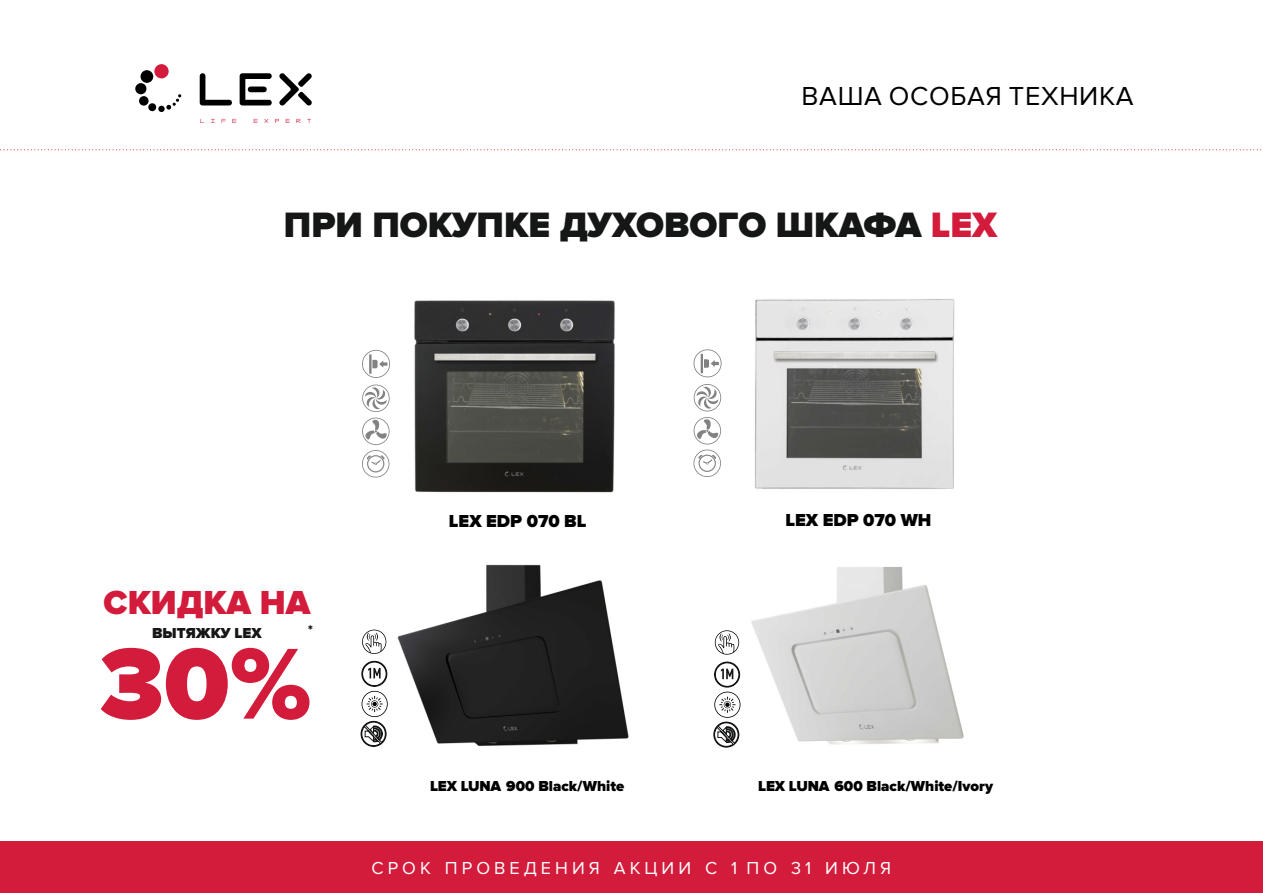
<style>
.page{position:relative;width:1263px;height:893px;background:#fff}
.page>*{position:absolute;margin:0;border:0;box-sizing:border-box;transform-origin:0 0}
.t1{font:900 104.55px "Proxima Nova";color:#d31b3c}
.t2{font:900 36.6px "Proxima Nova";color:#151616}
.t3{font:900 34.5px "Proxima Nova";color:#d31b3c}
.t4{font:27px "Proxima Nova";letter-spacing:.025em;color:#000}
.t5{font:18px "Proxima Nova";letter-spacing:.225em;color:#fff}
.t6{font:900 18px "Proxima Nova";color:#000}
.t7{font:900 15px "Proxima Nova";color:#000}
.t8{font:900 15px "Proxima Nova";color:#151616}
.t9{font:900 13.05px "Proxima Nova";color:#151616}
.s1{color:#d31b3c}
</style>
<div class="page">
<img style="left:739px;top:567px;width:225px;height:178px">
<img style="left:386px;top:564px;width:243px;height:182px">
<img style="left:755px;top:299px;width:200px;height:190px">
<img style="left:414px;top:300px;width:201px;height:193px">
<svg style="left:693px;top:417px;width:28px;height:60px"></svg>
<svg style="left:694px;top:384px;width:27px;height:27px"></svg>
<svg style="left:693px;top:349px;width:28px;height:28px"></svg>
<svg style="left:362px;top:418px;width:28px;height:60px"></svg>
<svg style="left:362px;top:385px;width:28px;height:27px"></svg>
<svg style="left:362px;top:350px;width:28px;height:28px"></svg>
<svg style="left:211px;top:119px;width:4px;height:4px"></svg>
<svg style="left:222px;top:119px;width:4px;height:4px"></svg>
<svg style="left:232px;top:119px;width:4px;height:4px"></svg>
<svg style="left:254px;top:119px;width:4px;height:4px"></svg>
<svg style="left:264px;top:119px;width:4px;height:4px"></svg>
<svg style="left:275px;top:119px;width:4px;height:4px"></svg>
<svg style="left:286px;top:119px;width:4px;height:4px"></svg>
<svg style="left:296px;top:119px;width:4px;height:4px"></svg>
<svg style="left:200px;top:73px;width:32px;height:33px"></svg>
<svg style="left:240px;top:73px;width:32px;height:33px"></svg>
<svg style="left:279px;top:73px;width:33px;height:33px"></svg>
<div style="left:140px;top:70px;width:13px;height:13px;background:#000;border-radius:50%"></div>
<div style="left:154px;top:64px;width:15px;height:14px;background:#d31b3c;border-radius:50%"></div>
<svg style="left:135px;top:83px;width:11px;height:11px"></svg>
<div style="left:139px;top:96px;width:10px;height:10px;background:#000;border-radius:50%"></div>
<svg style="left:148px;top:103px;width:8px;height:9px"></svg>
<div style="left:158px;top:106px;width:7px;height:6px;background:#000;border-radius:50%"></div>
<svg style="left:166px;top:94px;width:15px;height:16px"></svg>
<svg style="left:0;top:149px;width:1262px;height:1px"></svg>
<div style="left:0;top:842px;width:1263px;height:51px;background:#d31b3c"></div>
<svg style="left:362px;top:630px;width:24px;height:24px"></svg>
<svg style="left:361px;top:661px;width:27px;height:86px"></svg>
<svg style="left:715px;top:630px;width:24px;height:25px"></svg>
<svg style="left:713px;top:662px;width:27px;height:85px"></svg>
<h3 class="t4" style="left:802px;top:84px;width:334px">ВАША ОСОБАЯ ТЕХНИКА</h3>
<h2 class="t2" style="left:284px;top:208px;width:715px">ПРИ ПОКУПКЕ ДУХОВОГО ШКАФА <span class="s1">LEX</span></h2>
<h3 class="t3" style="left:104px;top:586px;width:208px">СКИДКА НА</h3>
<p class="t8" style="left:152px;top:626px;width:111px">ВЫТЯЖКУ LEX</p>
<p class="t9" style="left:308px;top:623px;width:6px">*</p>
<h1 class="t1" style="left:99px;top:636px;width:214px">30%</h1>
<p class="t6" style="left:449px;top:513px;width:139px">LEX EDP 070 BL</p>
<p class="t6" style="left:785px;top:512px;width:147px">LEX EDP 070 WH</p>
<p class="t7" style="left:430px;top:780px;width:196px">LEX LUNA 900 Black/White</p>
<p class="t7" style="left:758px;top:779px;width:236px">LEX LUNA 600 Black/White/Ivory</p>
<p class="t5" style="left:371px;top:859px;width:521px">СРОК ПРОВЕДЕНИЯ АКЦИИ С 1 ПО 31 ИЮЛЯ</p>
</div>
